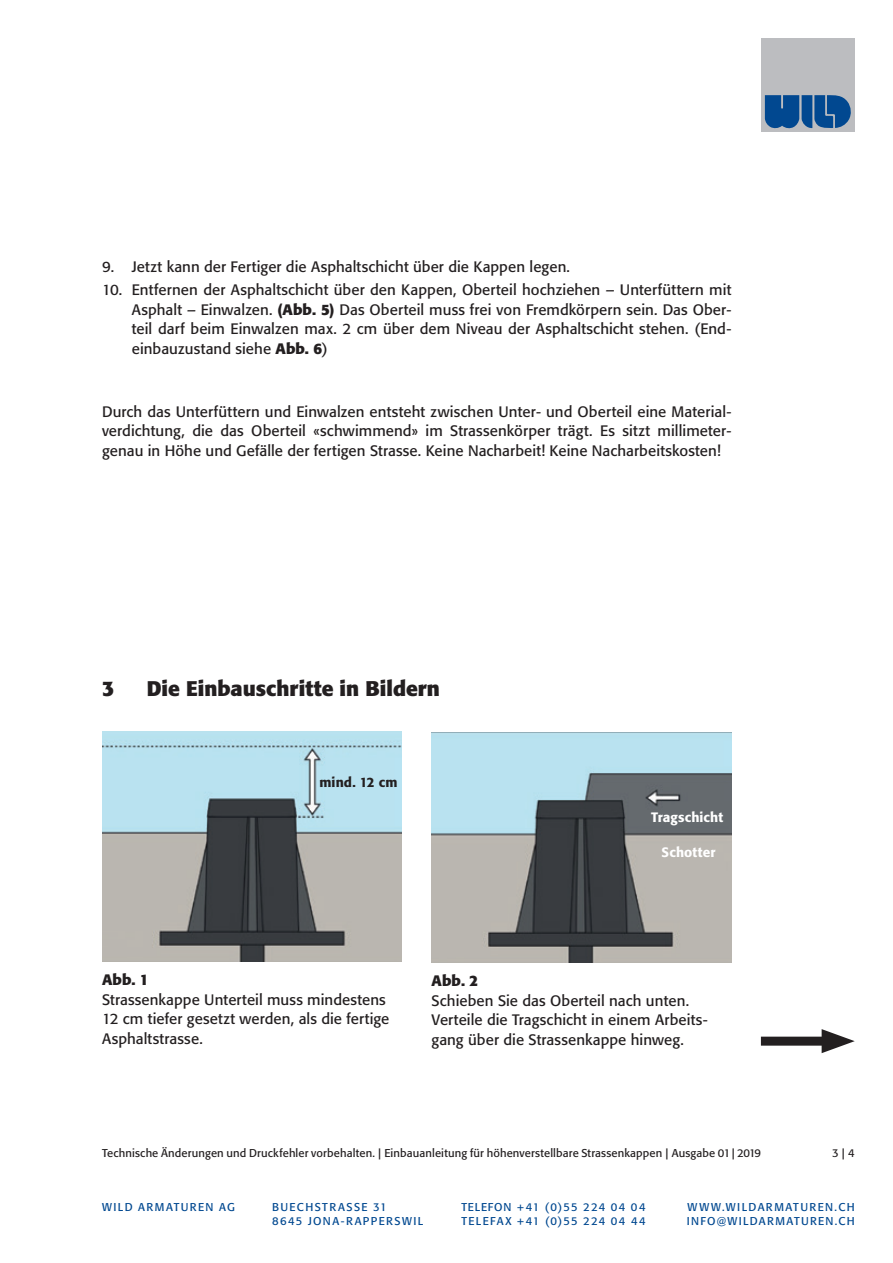
<style>
.page{position:relative;width:893px;height:1263px;background:#fff}
.page>*{position:absolute;margin:0;border:0;box-sizing:border-box;transform-origin:0 0}
.t1{font:700 21px "Formata BQ";color:#231f20}
.t2{font:15px/19.5px "Formata BQ";letter-spacing:.01em;color:#231f20}
.t3{font:700 15px "Formata BQ";letter-spacing:.01em;color:#231f20}
.t4{font:500 13.5px "Formata BQ";letter-spacing:.01em;color:#fff}
.t5{font:500 13.5px "Formata BQ";letter-spacing:.01em;color:#231f20}
.t6{font:11.25px "Formata BQ";letter-spacing:.01em;color:#231f20}
.t7{font:11.25px "Formata BQ";letter-spacing:.12em;color:#014890}
.t8{font:11.25px "Formata BQ";letter-spacing:.08em;color:#014890}
.s1{font-weight:700}
</style>
<div class="page">
<div style="left:761px;top:38px;width:94px;height:94px;background:#bcbdc0"></div>
<svg style="left:765px;top:95px;width:86px;height:34px;background:#255e99"></svg>
<img style="left:102px;top:731px;width:300px;height:230px">
<img style="left:432px;top:732px;width:299px;height:230px">
<div style="left:761px;top:1037px;width:74px;height:9px;background:#231f20"></div>
<svg style="left:822px;top:1029px;width:33px;height:24px"></svg>
<p class="t2" style="left:102px;top:257px;width:469px">9. Jetzt kann der Fertiger die Asphaltschicht über die Kappen legen.</p>
<p class="t2" style="left:132px;top:280px;width:601px;text-align:justify;text-indent:-30px">10. Entfernen der Asphaltschicht über den Kappen, Oberteil hochziehen – Unterfüttern mit Asphalt – Einwalzen. <span class="s1">(Abb. 5)</span> Das Oberteil muss frei von Fremdkörpern sein. Das Ober&shy;teil darf beim Einwalzen max. 2 cm über dem Niveau der Asphaltschicht stehen. (End&shy;einbauzustand siehe <span class="s1">Abb. 6</span>)</p>
<p class="t2" style="left:102px;top:402px;width:631px;text-align:justify">Durch das Unterfüttern und Einwalzen entsteht zwischen Unter- und Oberteil eine Material&shy;verdichtung, die das Oberteil «schwimmend» im Strassenkörper trägt. Es sitzt millimeter&shy;genau in Höhe und Gefälle der fertigen Strasse. Keine Nacharbeit! Keine Nacharbeitskosten!</p>
<h1 class="t1" style="left:102px;top:675px;width:14px">3</h1>
<h1 class="t1" style="left:147px;top:675px;width:295px">Die Einbauschritte in Bildern</h1>
<p class="t5" style="left:319px;top:774px;width:80px">mind. 12 cm</p>
<p class="t4" style="left:651px;top:808px;width:74px">Tragschicht</p>
<p class="t4" style="left:662px;top:843px;width:56px">Schotter</p>
<p class="t3" style="left:102px;top:970px;width:48px">Abb. 1</p>
<p class="t2" style="left:102px;top:989px;width:289px">Strassenkappe Unterteil muss mindestens<br>12 cm tiefer gesetzt werden, als die fertige<br>Asphaltstrasse.</p>
<p class="t3" style="left:432px;top:971px;width:48px">Abb. 2</p>
<p class="t2" style="left:432px;top:990px;width:278px">Schieben Sie das Oberteil nach unten.<br>Verteile die Tragschicht in einem Arbeits&shy;gang über die Strassenkappe hinweg.</p>
<p class="t6" style="left:102px;top:1146px;width:660px">Technische Änderungen und Druckfehler vorbehalten. | Einbauanleitung für höhenverstellbare Strassenkappen | Ausgabe 01 | 2019</p>
<p class="t6" style="left:832px;top:1146px;width:24px">3 | 4</p>
<p class="t7" style="left:102px;top:1200px;width:134px">WILD ARMATUREN AG</p>
<p class="t7" style="left:272px;top:1200px;width:116px">BUECHSTRASSE 31</p>
<p class="t8" style="left:461px;top:1200px;width:186px">TELEFON +41 (0)55 224 04 04</p>
<p class="t7" style="left:688px;top:1200px;width:169px">WWW.WILDARMATUREN.CH</p>
<p class="t7" style="left:272px;top:1214px;width:153px">8645 JONA-RAPPERSWIL</p>
<p class="t7" style="left:461px;top:1214px;width:186px">TELEFAX +41 (0)55 224 04 44</p>
<p class="t7" style="left:687px;top:1214px;width:169px">INFO@WILDARMATUREN.CH</p>
</div>
